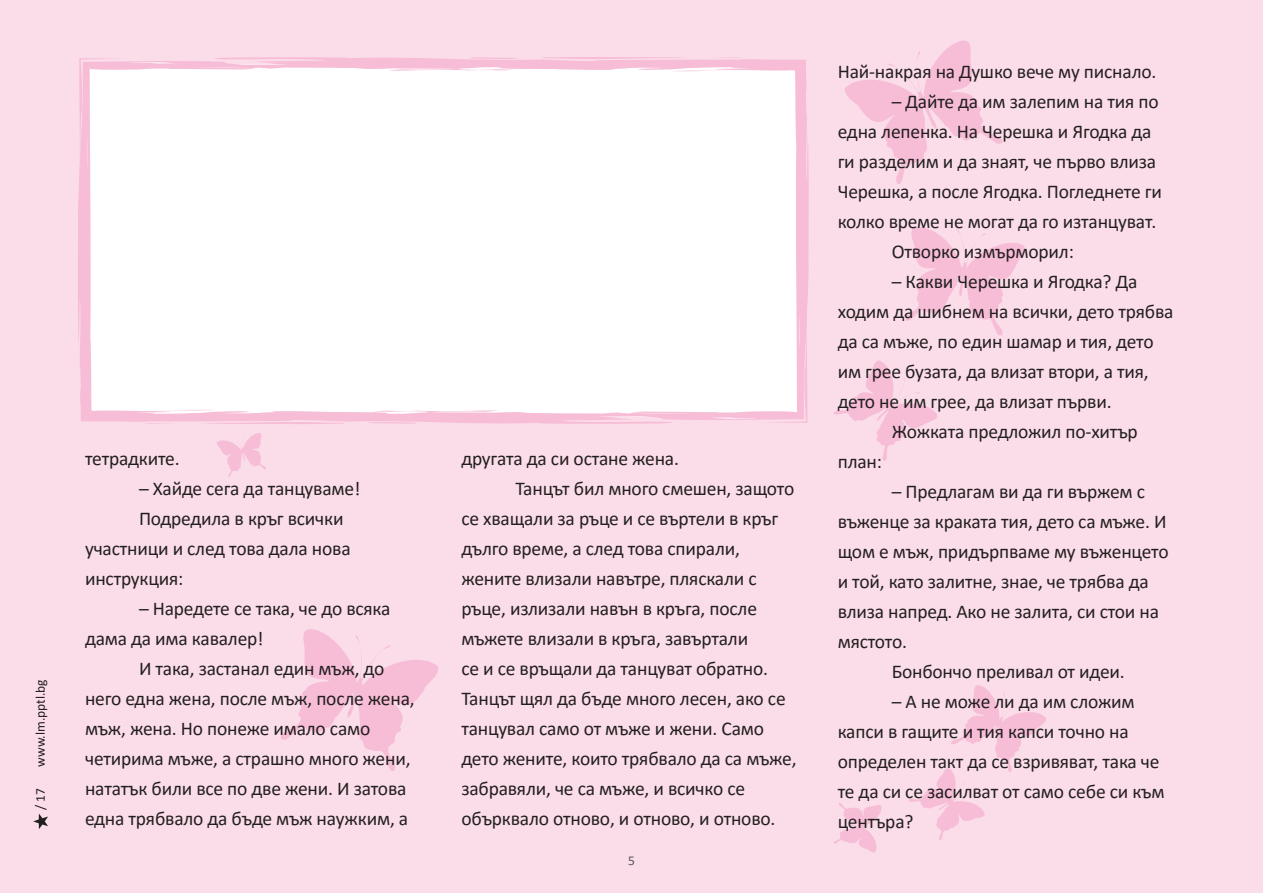
<style>
.page{position:relative;width:1263px;height:893px;background:#fbdde9}
.page>*{position:absolute;margin:0;border:0;box-sizing:border-box;transform-origin:0 0}
.t1{font:19.5px/30px "Calibri";letter-spacing:-.01em;color:#231f20}
.t2{font:13.5px "Calibri";color:#231f20}
.t3{font:13.5px "Calibri";color:#57585a}
</style>
<div class="page">
<svg style="left:845px;top:41px;width:157px;height:143px"></svg>
<svg style="left:906px;top:227px;width:119px;height:108px"></svg>
<svg style="left:834px;top:360px;width:103px;height:101px"></svg>
<svg style="left:281px;top:629px;width:157px;height:142px"></svg>
<svg style="left:217px;top:433px;width:49px;height:44px"></svg>
<svg style="left:833px;top:803px;width:49px;height:49px"></svg>
<svg style="left:909px;top:685px;width:137px;height:155px"></svg>
<div style="left:420px;top:63px;width:385px;height:357px;background:#fff"></div>
<svg style="left:709px;top:190px;width:98px;height:233px;background:#fdf5f9"></svg>
<svg style="left:785px;top:62px;width:21px;height:34px"></svg>
<svg style="left:467px;top:57px;width:301px;height:14px"></svg>
<svg style="left:78px;top:64px;width:608px;height:360px;background:#fefafc"></svg>
<svg style="left:33px;top:814px;width:15px;height:15px"></svg>
<p class="t2" style="left:31px;top:767px;width:89px;rotate:-90deg">www.lm.pptl.bg</p>
<p class="t2" style="left:31px;top:810px;width:23px;rotate:-90deg">/ 17</p>
<p class="t1" style="left:85px;top:443px;width:96px">тетрадките.</p>
<p class="t1" style="left:139px;top:473px;width:223px">– Хайде сега да танцуваме!</p>
<p class="t1" style="left:85px;top:503px;width:267px;text-indent:54px">Подредила в кръг всички участници и след това дала нова инструкция:</p>
<p class="t1" style="left:85px;top:593px;width:307px;text-indent:54px">– Наредете се така, че до всяка дама да има кавалер!</p>
<p class="t1" style="left:85px;top:653px;width:331px;text-indent:54px">И така, застанал един мъж, до него една жена, после мъж, после жена, мъж, жена. Но понеже имало само четирима мъже, а страшно много жени, нататък били все по две жени. И затова една трябвало да бъде мъж наужким, а</p>
<p class="t1" style="left:461px;top:443px;width:219px">другата да си остане жена.</p>
<p class="t1" style="left:461px;top:473px;width:337px;text-indent:54px">Танцът бил много смешен, защото се хващали за ръце и се въртели в кръг дълго време, а след това спирали, жените влизали навътре, пляскали с ръце, излизали навън в кръга, после мъжете влизали в кръга, завъртали<br>се и се връщали да танцуват обратно.<br>Танцът щял да бъде много лесен, ако се танцувал само от мъже и жени. Само дето жените, които трябвало да са мъже, забравяли, че са мъже, и всичко се обърквало отново, и отново, и отново.</p>
<p class="t3" style="left:628px;top:851px;width:8px">5</p>
<p class="t1" style="left:838px;top:56px;width:320px">Най-накрая на Душко вече му писнало.</p>
<p class="t1" style="left:838px;top:86px;width:326px;text-indent:54px">– Дайте да им залепим на тия по една лепенка. На Черешка и Ягодка да ги разделим и да знаят, че първо влиза Черешка, а после Ягодка. Погледнете ги колко време не могат да го изтанцуват.</p>
<p class="t1" style="left:892px;top:236px;width:184px">Отворко измърморил:</p>
<p class="t1" style="left:838px;top:266px;width:337px;text-indent:54px">– Какви Черешка и Ягодка? Да ходим да шибнем на всички, дето трябва да са мъже, по един шамар и тия, дето им грее бузата, да влизат втори, а тия, дето не им грее, да влизат първи.</p>
<p class="t1" style="left:892px;top:416px;width:248px">Жожката предложил по-хитър</p>
<p class="t1" style="left:838px;top:446px;width:46px">план:</p>
<p class="t1" style="left:838px;top:476px;width:332px;text-indent:54px">– Предлагам ви да ги вържем с въженце за краката тия, дето са мъже. И щом е мъж, придърпваме му въженцето и той, като залитне, знае, че трябва да влиза напред. Ако не залита, си стои на мястото.</p>
<p class="t1" style="left:892px;top:656px;width:235px">Бонбончо преливал от идеи.</p>
<p class="t1" style="left:838px;top:686px;width:328px;text-indent:54px">– А не може ли да им сложим капси в гащите и тия капси точно на определен такт да се взривяват, така че те да си се засилват от само себе си към центъра?</p>
</div>
